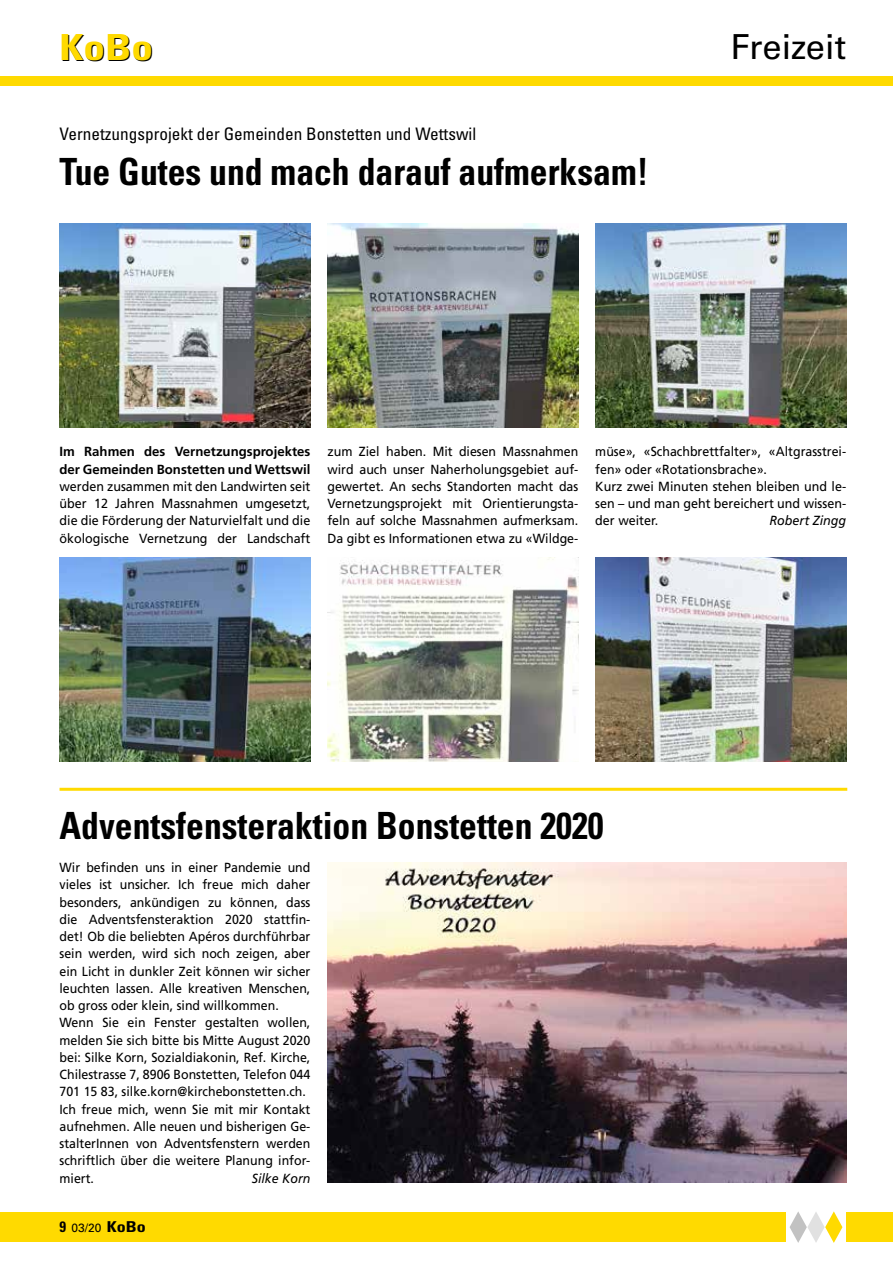
<style>
.page{position:relative;width:893px;height:1263px;background:#fff}
.page>*{position:absolute;margin:0;border:0;box-sizing:border-box;transform-origin:0 0}
.t1{font:700 condensed 37.5px "Univers LT Std";color:#000;scale:.95 1}
.t2{font:700 condensed 36px "Univers LT Std";color:#ffda00;scale:1.2 1}
.t3{font:34.5px "Univers LT Std";color:#000}
.t4{font:condensed 17.25px "Univers LT Std";color:#000}
.t5{font:700 condensed 15px "Univers LT Std";color:#000}
.t6{font:13.2px/17.2px "Frutiger LT Com";color:#000;scale:.94 1}
.t7{font:13.2px/17.2px "Frutiger LT Com";color:#000;text-align:justify;scale:.95 1}
.t8{font:700 13.2px/17.2px "Frutiger LT Com";color:#000}
.t9{font:italic 13.2px "Frutiger LT Com";color:#000;scale:.95 1}
.t10{font:italic 13.2px "Frutiger LT Com";color:#000;scale:.94 1}
.s1{font-weight:400;font-stretch:normal;font-size:12px}
</style>
<div class="page">
<div style="left:0;top:1212px;width:893px;height:30px;background:#ffda00"></div>
<div style="left:787px;top:1208px;width:59px;height:42px;background:#fff"></div>
<svg style="left:790px;top:1211px;width:52px;height:32px"></svg>
<div style="left:0;top:77px;width:893px;height:9px;background:#ffda00"></div>
<img style="left:60px;top:223px;width:250px;height:204px">
<img style="left:327px;top:223px;width:251px;height:204px">
<img style="left:595px;top:223px;width:251px;height:204px">
<img style="left:60px;top:557px;width:250px;height:204px">
<img style="left:327px;top:557px;width:251px;height:204px">
<img style="left:595px;top:557px;width:251px;height:204px">
<img style="left:327px;top:862px;width:519px;height:320px">
<hr style="left:60px;top:788px;width:787px;height:3px;background:#ffda00">
<h2 class="t2" style="left:60px;top:25px;width:80px">KoBo</h2>
<h3 class="t3" style="left:731px;top:26px;width:117px">Freizeit</h3>
<h3 class="t4" style="left:60px;top:123px;width:418px">Vernetzungsprojekt der Gemeinden Bonstetten und Wettswil</h3>
<h1 class="t1" style="left:60px;top:149px;width:622px">Tue Gutes und mach darauf aufmerksam!</h1>
<p class="t8" style="left:60px;top:443px;width:252px">Im Rahmen des Vernetzungsprojektes der Gemeinden Bonstetten und Wettswil</p>
<p class="t7" style="left:60px;top:478px;width:266px">werden zusammen mit den Landwirten seit über 12 Jahren Massnahmen umgesetzt, die die Förderung der Naturvielfalt und die ökologische Vernetzung der Landschaft</p>
<p class="t7" style="left:327px;top:443px;width:266px">zum Ziel haben. Mit diesen Massnahmen wird auch unser Naherholungsgebiet auf&shy;gewertet. An sechs Standorten macht das Vernetzungsprojekt mit Orientierungsta&shy;feln auf solche Massnahmen aufmerksam.<br>Da gibt es Informationen etwa zu «Wildge-</p>
<p class="t6" style="left:595px;top:443px;width:268px">müse», «Schachbrettfalter», «Altgrasstrei&shy;fen» oder «Rotationsbrache».<br>Kurz zwei Minuten stehen bleiben und le&shy;sen – und man geht bereichert und wissen&shy;der weiter.</p>
<p class="t9" style="left:769px;top:513px;width:82px">Robert Zingg</p>
<h1 class="t1" style="left:60px;top:802px;width:574px">Adventsfensteraktion Bonstetten 2020</h1>
<p class="t6" style="left:60px;top:859px;width:268px">Wir befinden uns in einer Pandemie und vieles ist unsicher. Ich freue mich daher besonders, ankündigen zu können, dass die Adventsfensteraktion 2020 stattfin&shy;det! Ob die beliebten Apéros durchführbar sein werden, wird sich noch zeigen, aber ein Licht in dunkler Zeit können wir sicher leuchten lassen. Alle kreativen Menschen, ob gross oder klein, sind willkommen.<br>Wenn Sie ein Fenster gestalten wollen, melden Sie sich bitte bis Mitte August 2020 bei: Silke Korn, Sozialdiakonin, Ref. Kirche, Chilestrasse 7, 8906 Bonstetten, Telefon 044<br>701 15 83, silke.korn@kirchebonstetten.ch.<br>Ich freue mich, wenn Sie mit mir Kontakt aufnehmen. Alle neuen und bisherigen Ge&shy;stalterInnen von Adventsfenstern werden schriftlich über die weitere Planung infor&shy;miert.</p>
<p class="t10" style="left:252px;top:1170px;width:64px">Silke Korn</p>
<p class="t5" style="left:60px;top:1218px;width:88px">9 <span class="s1">03/20</span> KoBo</p>
</div>
